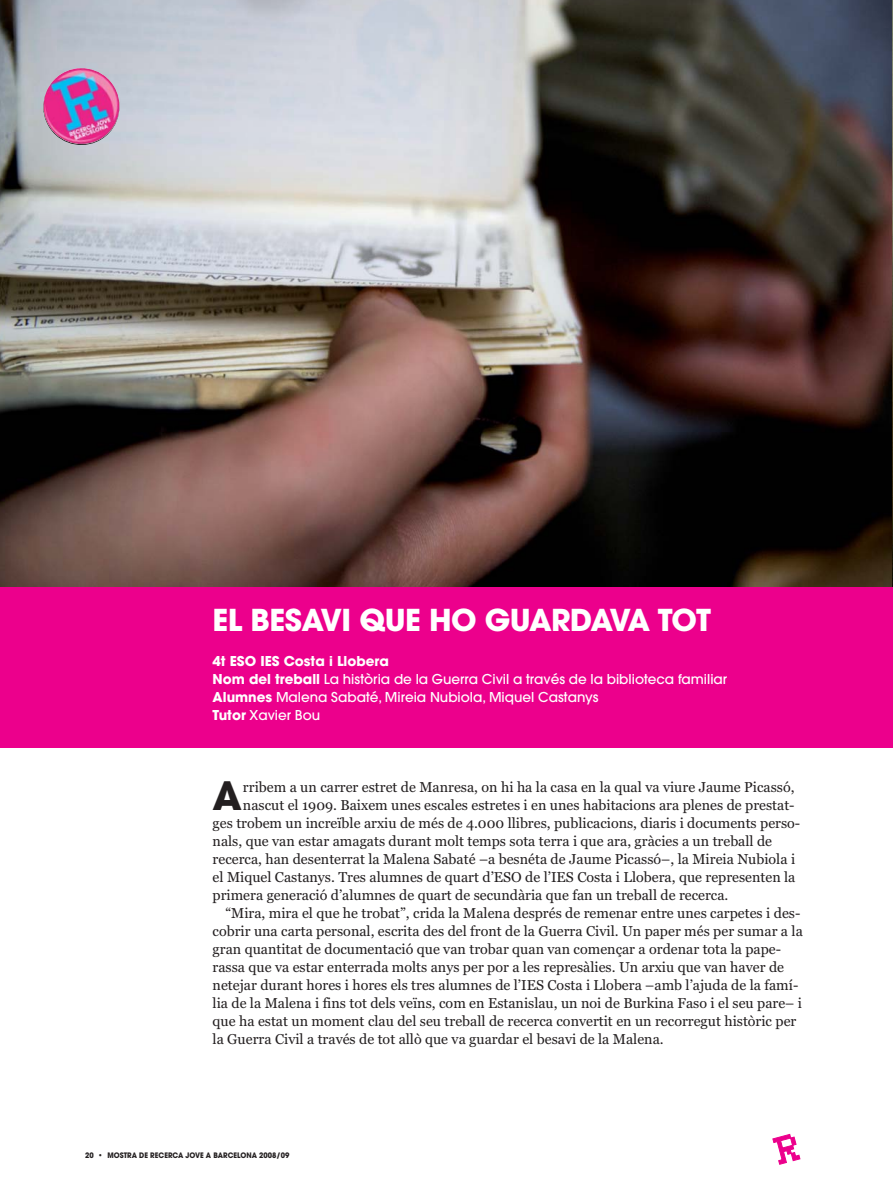
<style>
.page{position:relative;width:893px;height:1191px;background:#fff}
.page>*{position:absolute;margin:0;border:0;box-sizing:border-box;transform-origin:0 0}
.t1{font:700 38.85px "Avant Garde";color:#231f20}
.t2{font:700 30px "Avant Garde";letter-spacing:-.02em;color:#fff}
.t3{font:14.25px "Georgia";color:#231f20}
.t4{font:500 13.5px/18px "Avant Garde";color:#fff}
.t5{font:700 7.5px "Avant Garde";color:#231f20;scale:.93 1}
.s1{font-weight:700}
</style>
<div class="page">
<img style="left:0;top:0;width:892px;height:587px">
<div style="left:0;top:587px;width:893px;height:160px;background:#ec008c"></div>
<img style="left:38px;top:63px;width:87px;height:86px">
<h2 class="t2" style="left:213px;top:609px;width:500px">EL BESAVI QUE HO GUARDAVA TOT</h2>
<p class="t4" style="left:213px;top:653px;width:516px"><span class="s1">4t ESO IES Costa i Llobera<br>Nom del treball</span> La història de la Guerra Civil a través de la biblioteca familiar <span class="s1">Alumnes</span> Malena Sabaté, Mireia Nubiola, Miquel Castanys<br><span class="s1">Tutor</span> Xavier Bou</p>
<h1 class="t1" style="left:213px;top:781px;width:31px">A</h1>
<p class="t3" style="left:243px;top:781px;width:553px">rribem a un carrer estret de Manresa, on hi ha la casa en la qual va viure Jaume Picassó,</p>
<p class="t3" style="left:243px;top:799px;width:553px">nascut el 1909. Baixem unes escales estretes i en unes habitacions ara plenes de prestat-</p>
<p class="t3" style="left:213px;top:817px;width:589px">ges trobem un increïble arxiu de més de 4.000 llibres, publicacions, diaris i documents perso-</p>
<p class="t3" style="left:213px;top:835px;width:561px">nals, que van estar amagats durant molt temps sota terra i que ara, gràcies a un treball de</p>
<p class="t3" style="left:213px;top:853px;width:584px">recerca, han desenterrat la Malena Sabaté –a besnéta de Jaume Picassó–, la Mireia Nubiola i</p>
<p class="t3" style="left:213px;top:871px;width:584px">el Miquel Castanys. Tres alumnes de quart d’ESO de l’IES Costa i Llobera, que representen la</p>
<p class="t3" style="left:213px;top:889px;width:517px">primera generació d’alumnes de quart de secundària que fan un treball de recerca.</p>
<p class="t3" style="left:225px;top:907px;width:576px">“Mira, mira el que he trobat”, crida la Malena després de remenar entre unes carpetes i des-</p>
<p class="t3" style="left:213px;top:925px;width:592px">cobrir una carta personal, escrita des del front de la Guerra Civil. Un paper més per sumar a la</p>
<p class="t3" style="left:213px;top:943px;width:570px">gran quantitat de documentació que van trobar quan van començar a ordenar tota la pape-</p>
<p class="t3" style="left:213px;top:961px;width:573px">rassa que va estar enterrada molts anys per por a les represàlies. Un arxiu que van haver de</p>
<p class="t3" style="left:213px;top:979px;width:587px">netejar durant hores i hores els tres alumnes de l’IES Costa i Llobera –amb l’ajuda de la famí-</p>
<p class="t3" style="left:213px;top:997px;width:591px">lia de la Malena i fins tot dels veïns, com en Estanislau, un noi de Burkina Faso i el seu pare– i</p>
<p class="t3" style="left:213px;top:1015px;width:585px">que ha estat un moment clau del seu treball de recerca convertit en un recorregut històric per</p>
<p class="t3" style="left:213px;top:1033px;width:453px">la Guerra Civil a través de tot allò que va guardar el besavi de la Malena.</p>
<p class="t5" style="left:85px;top:1152px;width:221px">20 • MOSTRA DE RECERCA JOVE A BARCELONA 2008/09</p>
</div>
